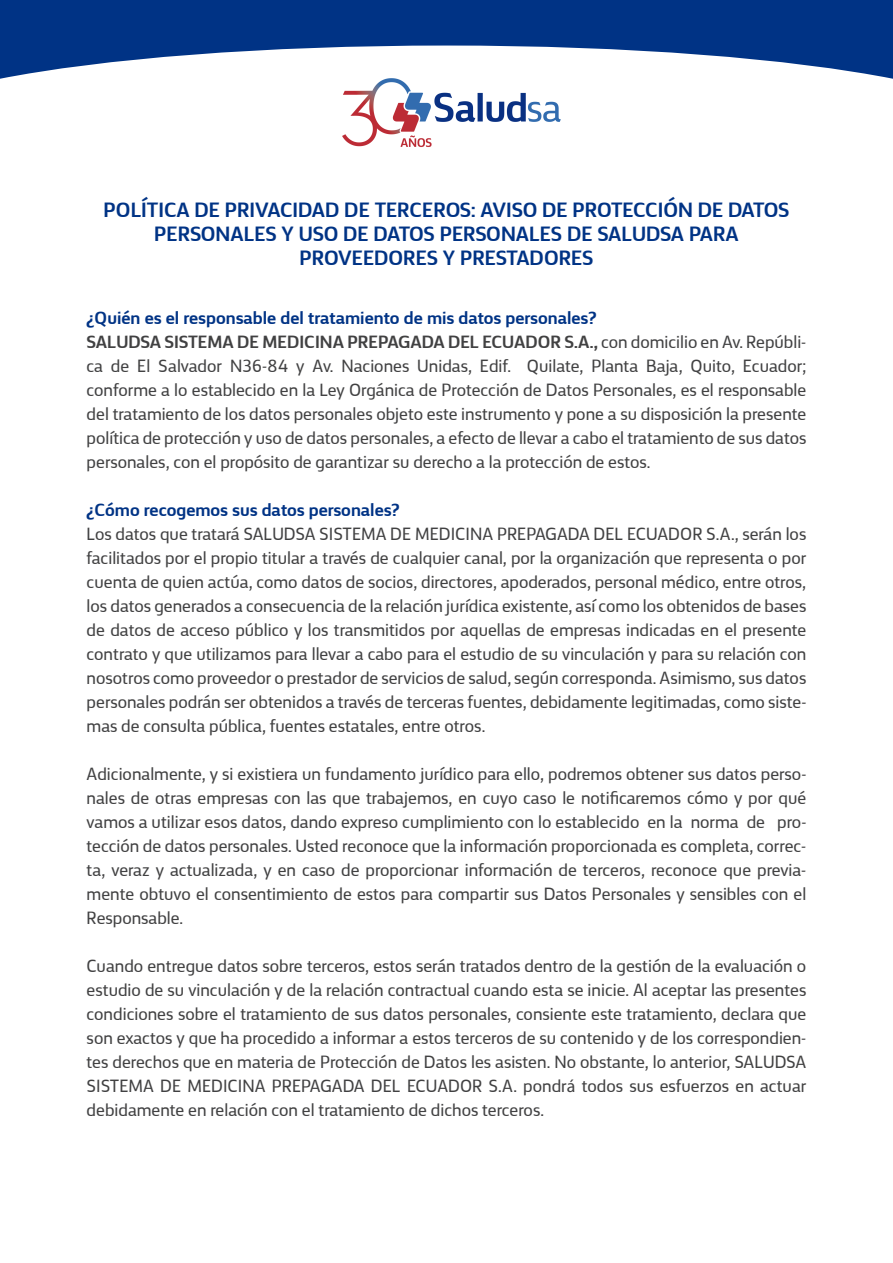
<style>
.page{position:relative;width:893px;height:1263px;background:#fff}
.page>*{position:absolute;margin:0;border:0;box-sizing:border-box;transform-origin:0 0}
.t1{font:700 21px/24px "FS Silas Sans Web";color:#003385;text-align:center}
.t2{font:18px/24px "FS Silas Sans Web";color:#414142;text-align:justify}
.t3{font:700 18px "FS Silas Sans Web";color:#003385}
.s1{font-weight:700;color:#003385}
.s2{font-weight:700}
.s3{font-family:"Myriad Pro"}
</style>
<div class="page">
<svg style="left:0;top:0;width:893px;height:79px;fill:#003385"></svg>
<img style="left:315px;top:64px;width:263px;height:83px">
<p class="t1" style="left:104px;top:198px;width:687px">POLÍTICA DE PRIVACIDAD DE TERCEROS: AVISO DE PROTECCIÓN DE DATOS<br>PERSONALES Y USO DE DATOS PERSONALES DE SALUDSA PARA<br>PROVEEDORES Y PRESTADORES</p>
<p class="t2" style="left:87px;top:306px;width:721px;text-align:left"><span class="s1">¿Quién es el responsable del tratamiento de mis datos personales?<br></span><span class="s2">SALUDSA SISTEMA DE MEDICINA PREPAGADA DEL ECUADOR S.A.,</span> con domicilio en Av. Repúbli&shy;ca de El Salvador N36-84 y Av. Naciones Unidas, Edif. Quilate, Planta Baja, Quito, Ecuador; conforme a lo establecido en la Ley Orgánica de Protección de Datos Personales, es el responsable del tratamiento de los datos personales objeto este instrumento y pone a su disposición la presente política de protección y uso de datos personales, a efecto de llevar a cabo el tratamiento de sus datos personales, con el propósito de garantizar su derecho a la protección de estos.</p>
<p class="t3" style="left:87px;top:499px;width:314px">¿Cómo recogemos sus datos personales?</p>
<p class="t2" style="left:87px;top:522px;width:721px">Los datos que tratará SALUDSA SISTEMA DE MEDICINA PREPAGADA DEL ECUADOR S.A., serán los facilitados por el propio titular a través de cualquier canal, por la organización que representa o por cuenta de quien actúa, como datos de socios, directores, apoderados, personal médico, entre otros, los datos generados a consecuencia de la relación jurídica existente, así como los obtenidos de bases de datos de acceso público y los transmitidos por aquellas de empresas indicadas en el presente contrato y que utilizamos para llevar a cabo para el estudio de su vinculación y para su relación con nosotros como proveedor o prestador de servicios de salud, según corresponda. Asimismo, sus datos personales podrán ser obtenidos a través de terceras fuentes, debidamente legitimadas, como siste&shy;mas de consulta pública, fuentes estatales, entre otros.</p>
<p class="t2" style="left:87px;top:762px;width:721px">Adicionalmente, y si existiera un fundamento jurídico para ello, podremos obtener sus datos perso&shy;nales de otras empresas con las que trabajemos, en cuyo caso le notificaremos cómo y por qué vamos a utilizar esos datos, dando expreso cumplimiento con lo establecido en la norma de pro&shy;tección de datos personales. Usted reconoce que la información proporcionada es completa, correc&shy;ta, veraz y actualizada, y en caso de proporcionar información de terceros, reconoce que previa&shy;mente obtuvo el consentimiento de estos para compartir sus Datos Personales y sensibles con el Responsable.</p>
<p class="t2" style="left:87px;top:954px;width:721px">Cuando entregue datos sobre terceros, estos serán tratados dentro de la gestión de la evaluación o estudio de su vinculación y de la relación contractual cuando esta se inicie. Al aceptar las presentes condiciones sobre el tratamiento de sus datos personales, consiente este tratamiento, declara que son exactos y que ha procedido a informar a estos terceros de su contenido y de los correspondien&shy;tes derechos que en materia de Protección de Datos les asisten. No obstante, lo anterior, SALUDSA SISTEMA DE MEDICINA PREPAGADA DEL ECUADOR S.A. pondr<span class="s3">á</span> todos sus esfuerzos en actuar debidamente en relación con el tratamiento de dichos terceros.</p>
</div>
